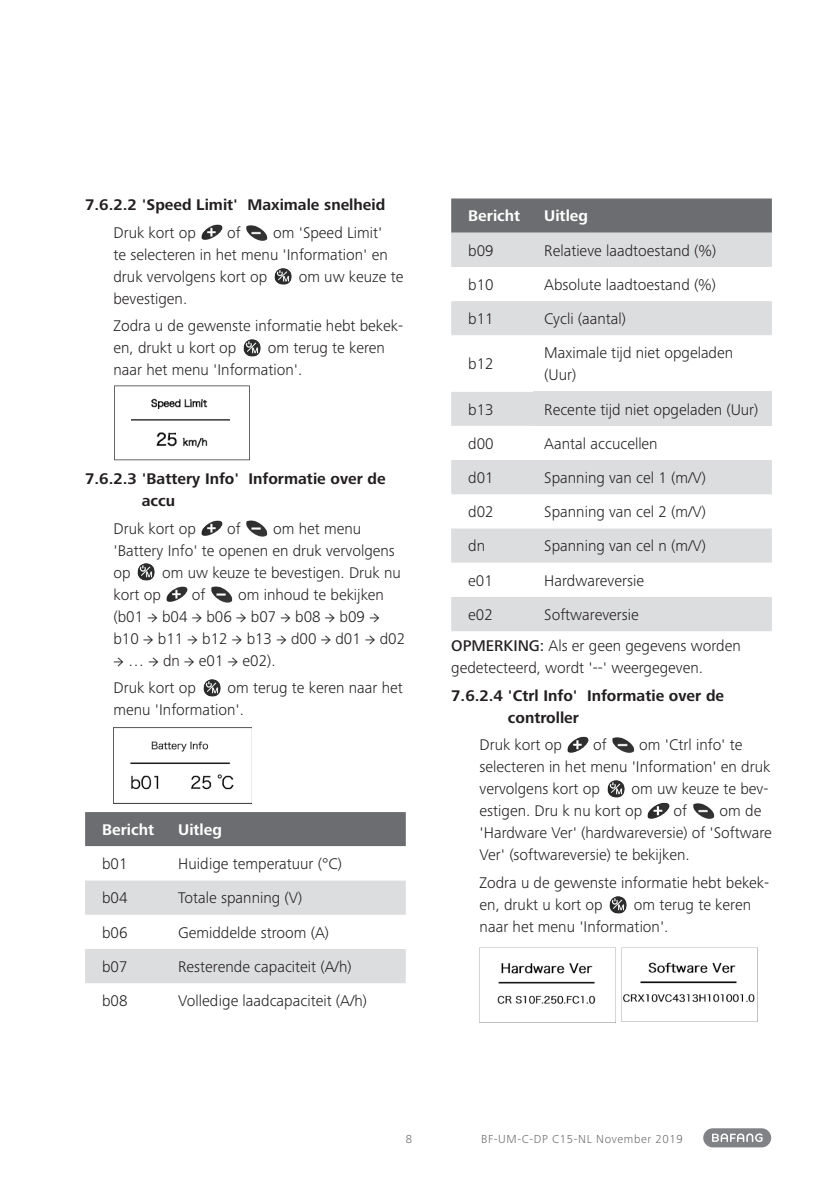
<style>
.page{position:relative;width:840px;height:1191px;background:#fff}
.page>*{position:absolute;margin:0;border:0;box-sizing:border-box;transform-origin:0 0}
.t1{font:300 16px/22px "Frutiger Next Pro";color:#231f20}
.t2{font:700 16px/22px "Frutiger Next Pro";color:#231f20}
.t3{font:700 16px "Frutiger Next Pro";color:#fff}
.t4{font:300 12px "Frutiger Next Pro";letter-spacing:.05em;color:#6c6d70}
.s1{font-family:"Minion Pro";font-weight:400}
.s2{font-weight:500}
</style>
<div class="page">
<div style="left:702px;top:1128px;width:68px;height:19px;background:#808285;border-radius:10px"></div>
<svg style="left:712px;top:1133px;width:50px;height:9px"></svg>
<img style="left:201px;top:224px;width:22px;height:16px">
<img style="left:246px;top:225px;width:22px;height:16px">
<img style="left:274px;top:268px;width:18px;height:17px">
<img style="left:243px;top:339px;width:18px;height:18px">
<img style="left:114px;top:386px;width:136px;height:75px">
<img style="left:201px;top:520px;width:22px;height:16px">
<img style="left:246px;top:520px;width:22px;height:17px">
<img style="left:137px;top:563px;width:18px;height:18px">
<img style="left:166px;top:586px;width:22px;height:16px">
<img style="left:211px;top:586px;width:22px;height:17px">
<img style="left:203px;top:679px;width:18px;height:18px">
<img style="left:113px;top:727px;width:138px;height:76px">
<svg style="left:85px;top:812px;width:320px;height:102px"></svg>
<div style="left:85px;top:949px;width:320px;height:34px;background:#dcdddf"></div>
<div style="left:451px;top:198px;width:320px;height:35px;background:#6c6d70"></div>
<svg style="left:451px;top:233px;width:320px;height:398px;fill:#dcdddf"></svg>
<svg style="left:451px;top:335px;width:320px;height:262px"></svg>
<div style="left:532px;top:391px;width:239px;height:35px;background:#dcdddf"></div>
<img style="left:567px;top:736px;width:21px;height:17px">
<img style="left:612px;top:737px;width:22px;height:16px">
<img style="left:607px;top:780px;width:18px;height:18px">
<img style="left:647px;top:802px;width:21px;height:17px">
<img style="left:693px;top:803px;width:22px;height:16px">
<img style="left:609px;top:896px;width:18px;height:18px">
<img style="left:479px;top:947px;width:136px;height:75px">
<img style="left:621px;top:947px;width:135px;height:74px">
<p class="t2" style="left:85px;top:194px;width:301px">7.6.2.2 'Speed Limit' Maximale snelheid</p>
<p class="t1" style="left:113px;top:221px;width:84px">Druk kort op</p>
<p class="t1" style="left:227px;top:221px;width:15px">of</p>
<p class="t1" style="left:113px;top:221px;width:276px;text-indent:160px">om 'Speed Limit' te selecteren in het menu 'Information' en druk vervolgens kort op</p>
<p class="t1" style="left:298px;top:265px;width:106px">om uw keuze te</p>
<p class="t1" style="left:113px;top:285px;width:291px;line-height:27.6px">bevestigen.<br>Zodra u de gewenste informatie hebt bekek-</p>
<p class="t1" style="left:113px;top:337px;width:124px">en, drukt u kort op</p>
<p class="t1" style="left:113px;top:337px;width:273px;text-indent:154px">om terug te keren naar het menu 'Information'.</p>
<p class="t2" style="left:142px;top:467px;width:245px;text-indent:-57px">7.6.2.3 'Battery Info' Informatie over de accu</p>
<p class="t1" style="left:113px;top:517px;width:84px">Druk kort op</p>
<p class="t1" style="left:227px;top:517px;width:15px">of</p>
<p class="t1" style="left:113px;top:517px;width:283px;text-indent:160px">om het menu 'Battery Info' te openen en druk vervolgens op</p>
<p class="t1" style="left:162px;top:561px;width:240px">om uw keuze te bevestigen. Druk nu</p>
<p class="t1" style="left:113px;top:583px;width:49px">kort op</p>
<p class="t1" style="left:192px;top:583px;width:15px">of</p>
<p class="t1" style="left:113px;top:583px;width:293px;text-indent:125px">om inhoud te bekijken (b01 <span class="s1">→</span> b04 <span class="s1">→</span> b06 <span class="s1">→</span> b07 <span class="s1">→</span> b08 <span class="s1">→</span> b09 <span class="s1">→ </span>b10 <span class="s1">→</span> b11 <span class="s1">→</span> b12 <span class="s1">→</span> b13 <span class="s1">→</span> d00 <span class="s1">→</span> d01 <span class="s1">→</span> d02</p>
<p class="t1" style="left:113px;top:646px;width:163px;line-height:27.6px"><span class="s1">→</span> … <span class="s1">→</span> dn <span class="s1">→</span> e01 <span class="s1">→</span> e02).<br>Druk kort op</p>
<p class="t1" style="left:113px;top:677px;width:291px;text-indent:114px">om terug te keren naar het menu 'Information'.</p>
<p class="t3" style="left:102px;top:820px;width:53px">Bericht</p>
<p class="t3" style="left:178px;top:820px;width:45px">Uitleg</p>
<p class="t1" style="left:102px;top:853px;width:27px">b01</p>
<p class="t1" style="left:178px;top:853px;width:165px">Huidige temperatuur (°C)</p>
<p class="t1" style="left:102px;top:887px;width:27px">b04</p>
<p class="t1" style="left:178px;top:887px;width:125px">Totale spanning (V)</p>
<p class="t1" style="left:102px;top:921px;width:27px">b06</p>
<p class="t1" style="left:178px;top:921px;width:152px">Gemiddelde stroom (A)</p>
<p class="t1" style="left:102px;top:955px;width:27px">b07</p>
<p class="t1" style="left:178px;top:955px;width:175px">Resterende capaciteit (A/h)</p>
<p class="t1" style="left:102px;top:989px;width:27px">b08</p>
<p class="t1" style="left:178px;top:989px;width:190px">Volledige laadcapaciteit (A/h)</p>
<p class="t3" style="left:468px;top:207px;width:53px">Bericht</p>
<p class="t3" style="left:544px;top:207px;width:45px">Uitleg</p>
<p class="t1" style="left:468px;top:239px;width:27px">b09</p>
<p class="t1" style="left:544px;top:239px;width:173px">Relatieve laadtoestand (%)</p>
<p class="t1" style="left:468px;top:273px;width:27px">b10</p>
<p class="t1" style="left:544px;top:273px;width:173px">Absolute laadtoestand (%)</p>
<p class="t1" style="left:468px;top:308px;width:27px">b11</p>
<p class="t1" style="left:544px;top:308px;width:83px">Cycli (aantal)</p>
<p class="t1" style="left:468px;top:353px;width:27px">b12</p>
<p class="t1" style="left:544px;top:342px;width:190px">Maximale tijd niet opgeladen (Uur)</p>
<p class="t1" style="left:468px;top:398px;width:27px">b13</p>
<p class="t1" style="left:544px;top:398px;width:215px">Recente tijd niet opgeladen (Uur)</p>
<p class="t1" style="left:468px;top:432px;width:27px">d00</p>
<p class="t1" style="left:544px;top:432px;width:115px">Aantal accucellen</p>
<p class="t1" style="left:468px;top:466px;width:27px">d01</p>
<p class="t1" style="left:544px;top:466px;width:163px">Spanning van cel 1 (m/V)</p>
<p class="t1" style="left:468px;top:501px;width:27px">d02</p>
<p class="t1" style="left:544px;top:501px;width:163px">Spanning van cel 2 (m/V)</p>
<p class="t1" style="left:468px;top:535px;width:18px">dn</p>
<p class="t1" style="left:544px;top:535px;width:163px">Spanning van cel n (m/V)</p>
<p class="t1" style="left:468px;top:569px;width:26px">e01</p>
<p class="t1" style="left:544px;top:569px;width:101px">Hardwareversie</p>
<p class="t1" style="left:468px;top:603px;width:26px">e02</p>
<p class="t1" style="left:451px;top:599px;width:291px;line-height:31px;text-align:center">Softwareversie<br><span class="s2">OPMERKING:</span> Als er geen gegevens worden</p>
<p class="t1" style="left:451px;top:656px;width:253px">gedetecteerd, wordt '--' weergegeven.</p>
<p class="t2" style="left:507px;top:684px;width:217px;text-indent:-57px">7.6.2.4 'Ctrl Info' Informatie over de controller</p>
<p class="t1" style="left:479px;top:734px;width:84px">Druk kort op</p>
<p class="t1" style="left:592px;top:734px;width:15px">of</p>
<p class="t1" style="left:479px;top:734px;width:292px;text-indent:160px">om 'Ctrl info' te selecteren in het menu 'Information' en druk vervolgens kort op</p>
<p class="t1" style="left:479px;top:778px;width:290px;text-indent:152px">om uw keuze te bev&shy;estigen. Dru k nu kort op</p>
<p class="t1" style="left:673px;top:800px;width:15px">of</p>
<p class="t1" style="left:479px;top:800px;width:293px;text-indent:240px">om de 'Hardware Ver' (hardwareversie) of 'Software<br>Ver' (softwareversie) te bekijken.</p>
<p class="t1" style="left:479px;top:871px;width:291px">Zodra u de gewenste informatie hebt bekek&shy;en, drukt u kort op</p>
<p class="t1" style="left:479px;top:893px;width:273px;text-indent:154px">om terug te keren naar het menu 'Information'.</p>
<p class="t4" style="left:405px;top:1132px;width:8px">8</p>
<p class="t4" style="left:481px;top:1132px;width:203px">BF-UM-C-DP C15-NL November 2019</p>
</div>
